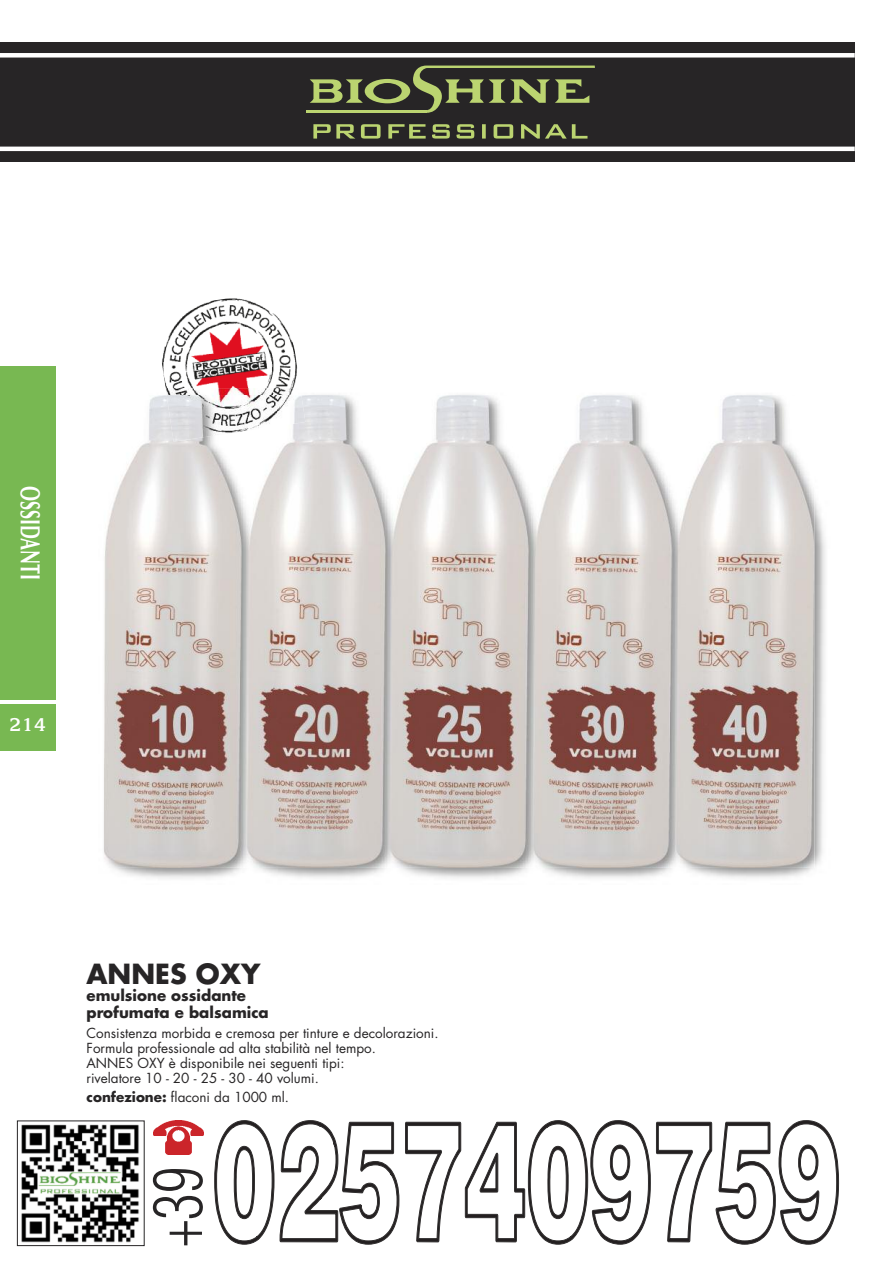
<style>
.page{position:relative;width:893px;height:1263px;background:#fff}
.page>*{position:absolute;margin:0;border:0;box-sizing:border-box;transform-origin:0 0}
.t1{font:165px "Helvetica Black Ho Black";color:#231f20;scale:.57 1}
.t2{font:300 condensed 66px "Helvetica LT Std";color:#272526;scale:.91 1}
.t3{font:700 27.75px "Optima";color:#fff;scale:.65 1}
.t4{font:700 27px "Futura Std";color:#272526}
.t5{font:700 18px "Korinna Std";color:#fff}
.t6{font:700 15px/17.2px "Futura Std";color:#272526}
.t7{font:13.5px/15px "Futura Std";color:#272526}
.s1{font-weight:700}
</style>
<div class="page">
<div style="left:0;top:43px;width:855px;height:119px;background:#272526"></div>
<svg style="left:310px;top:66px;width:285px;height:47px"></svg>
<hr style="left:307px;top:110px;width:120px;height:3px;background:#bbd470">
<svg style="left:313px;top:124px;width:274px;height:15px"></svg>
<div style="left:0;top:53px;width:855px;height:5px;background:#fff"></div>
<hr style="left:0;top:147px;width:855px;height:4px;background:#fff">
<img style="left:162px;top:298px;width:136px;height:90px">
<svg style="left:0;top:366px;width:56px;height:385px"></svg>
<div style="left:0;top:366px;width:55px;height:333px;background:#78b852"></div>
<div style="left:0;top:704px;width:55px;height:46px;background:#78b852"></div>
<img style="left:153px;top:1120px;width:50px;height:34px">
<img style="left:21px;top:1124px;width:118px;height:119px">
<div style="left:17px;top:1120px;width:128px;height:126px;border:1px solid #272526"></div>
<img style="left:103px;top:499px;width:723px;height:380px">
<img style="left:166px;top:388px;width:127px;height:7px">
<img style="left:104px;top:395px;width:711px;height:473px">
<img style="left:167px;top:395px;width:138px;height:47px">
<h3 class="t3" style="left:46px;top:485px;width:146px;rotate:90deg">OSSIDANTI</h3>
<h3 class="t5" style="left:9px;top:718px;width:38px">214</h3>
<h3 class="t4" style="left:87px;top:961px;width:175px">ANNES OXY</h3>
<p class="t6" style="left:87px;top:988px;width:184px">emulsione ossidante profumata e balsamica</p>
<p class="t7" style="left:87px;top:1026px;width:354px">Consistenza morbida e cremosa per tinture e decolorazioni.<br>Formula professionale ad alta stabilità nel tempo.<br>ANNES OXY è disponibile nei seguenti tipi:<br>rivelatore 10 - 20 - 25 - 30 - 40 volumi.</p>
<p class="t7" style="left:87px;top:1090px;width:204px"><span class="s1">confezione:</span> flaconi da 1000 ml.</p>
<h2 class="t2" style="left:152px;top:1246px;width:89px;rotate:-90deg">+39</h2>
<h1 class="t1" style="left:213px;top:1071px;width:1102px">0257409759</h1>
</div>
